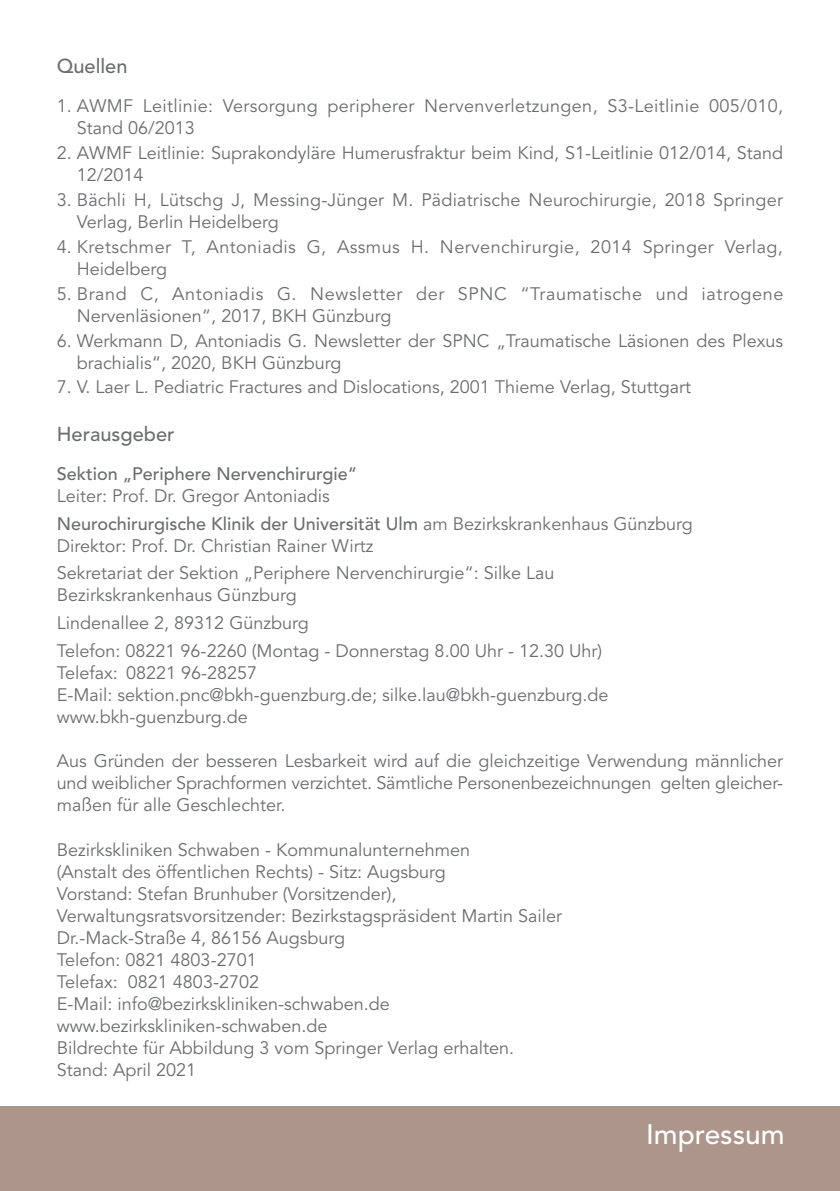
<style>
.page{position:relative;width:840px;height:1191px;background:#fff}
.page>*{position:absolute;margin:0;border:0;box-sizing:border-box;transform-origin:0 0}
.t1{font:500 28px "Avenir LT Std";color:#fff}
.t2{font:500 20px "Avenir LT Std";color:#6c6d70}
.t3{font:18px/22px "Avenir LT Std";color:#6c6d70}
.t4{font:18px/22px "Avenir LT Std";letter-spacing:.02em;color:#6c6d70}
.t5{font:18px/22px "Avenir LT Std";letter-spacing:.035em;color:#6c6d70}
.t6{font:500 18px "Avenir LT Std";color:#6c6d70}
.s1{font-weight:500}
</style>
<div class="page">
<div style="left:0;top:1106px;width:839px;height:85px;background:#ac958b"></div>
<p class="t2" style="left:57px;top:55px;width:72px">Quellen</p>
<p class="t4" style="left:77px;top:96px;width:707px;text-indent:-20px">1. AWMF Leitlinie: Versorgung peripherer Nervenverletzungen, S3-Leitlinie 005/010,<br>Stand 06/2013</p>
<p class="t3" style="left:77px;top:142px;width:707px;text-indent:-20px">2. AWMF Leitlinie: Suprakondyläre Humerusfraktur beim Kind, S1-Leitlinie 012/014, Stand<br>12/2014</p>
<p class="t3" style="left:77px;top:189px;width:707px;text-indent:-20px">3. Bächli H, Lütschg J, Messing-Jünger M. Pädiatrische Neurochirurgie, 2018 Springer<br>Verlag, Berlin Heidelberg</p>
<p class="t4" style="left:77px;top:236px;width:707px;text-indent:-20px">4. Kretschmer T, Antoniadis G, Assmus H. Nervenchirurgie, 2014 Springer Verlag,<br>Heidelberg</p>
<p class="t5" style="left:77px;top:283px;width:707px;text-indent:-20px">5. Brand C, Antoniadis G. Newsletter der SPNC “Traumatische und iatrogene<br>Nervenläsionen“, 2017, BKH Günzburg</p>
<p class="t3" style="left:77px;top:330px;width:707px;text-indent:-20px">6. Werkmann D, Antoniadis G. Newsletter der SPNC „Traumatische Läsionen des Plexus brachialis“, 2020, BKH Günzburg</p>
<p class="t3" style="left:57px;top:377px;width:635px">7. V. Laer L. Pediatric Fractures and Dislocations, 2001 Thieme Verlag, Stuttgart</p>
<p class="t2" style="left:57px;top:422px;width:119px">Herausgeber</p>
<p class="t6" style="left:57px;top:463px;width:302px">Sektion „Periphere Nervenchirurgie“</p>
<p class="t3" style="left:57px;top:482px;width:637px;line-height:27.6px">Leiter: Prof. Dr. Gregor Antoniadis<br><span class="s1">Neurochirurgische Klinik der Universität Ulm</span> am Bezirkskrankenhaus Günzburg</p>
<p class="t3" style="left:57px;top:532px;width:499px;line-height:27.6px">Direktor: Prof. Dr. Christian Rainer Wirtz<br>Sekretariat der Sektion „Periphere Nervenchirurgie“: Silke Lau</p>
<p class="t3" style="left:57px;top:582px;width:546px;line-height:27.6px">Bezirkskrankenhaus Günzburg<br>Lindenallee 2, 89312 Günzburg<br>Telefon: 08221 96-2260 (Montag - Donnerstag 8.00 Uhr - 12.30 Uhr)</p>
<p class="t3" style="left:57px;top:662px;width:553px">Telefax: 08221 96-28257<br>E-Mail: sektion.pnc@bkh-guenzburg.de; silke.lau@bkh-guenzburg.de www.bkh-guenzburg.de</p>
<p class="t3" style="left:57px;top:750px;width:727px;text-align:justify">Aus Gründen der besseren Lesbarkeit wird auf die gleichzeitige Verwendung männlicher und weiblicher Sprachformen verzichtet. Sämtliche Personenbezeichnungen gelten gleicher&shy;maßen für alle Geschlechter.</p>
<p class="t3" style="left:57px;top:839px;width:506px">Bezirkskliniken Schwaben - Kommunalunternehmen<br>(Anstalt des öffentlichen Rechts) - Sitz: Augsburg<br>Vorstand: Stefan Brunhuber (Vorsitzender), Verwaltungsratsvorsitzender: Bezirkstagspräsident Martin Sailer Dr.-Mack-Straße 4, 86156 Augsburg<br>Telefon: 0821 4803-2701<br>Telefax: 0821 4803-2702<br>E-Mail: info@bezirkskliniken-schwaben.de www.bezirkskliniken-schwaben.de<br>Bildrechte für Abbildung 3 vom Springer Verlag erhalten.<br>Stand: April 2021</p>
<h1 class="t1" style="left:645px;top:1118px;width:140px">Impressum</h1>
</div>
